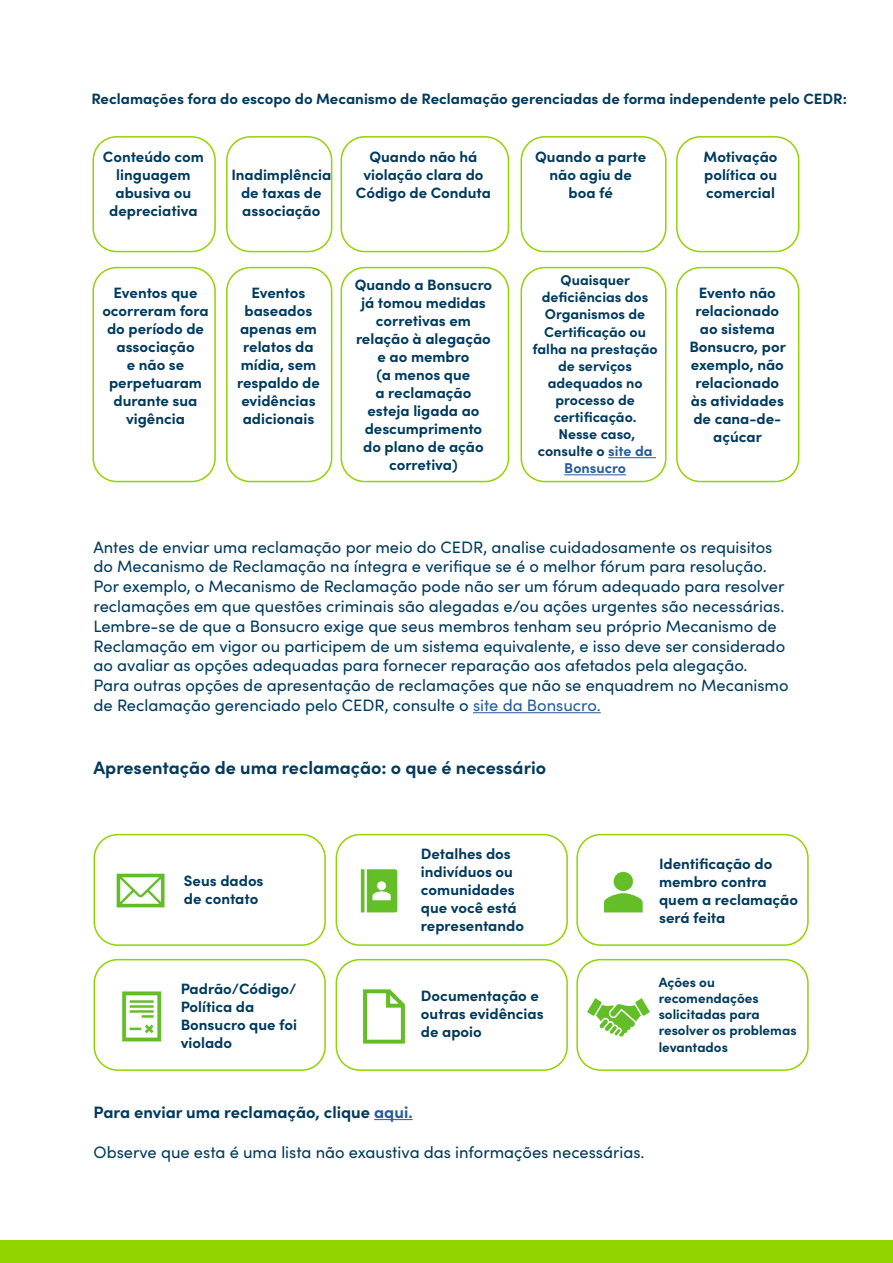
<style>
.page{position:relative;width:893px;height:1263px;background:#fff}
.page>*{position:absolute;margin:0;border:0;box-sizing:border-box;transform-origin:0 0}
.t1{font:700 18px "Sofia Pro";color:#003a5d}
.t2{font:16.5px/19.8px "Sofia Pro";color:#003a5d}
.t3{font:700 16.5px "Sofia Pro";color:#003a5d}
.t4{font:700 15px/18px "Sofia Pro";color:#003a5d;text-align:center}
.t5{font:700 14.25px/17.1px "Sofia Pro";color:#003a5d;text-align:center}
.t6{font:700 13.5px/16.2px "Sofia Pro";color:#003a5d}
.s1{color:#275b9b}
</style>
<div class="page">
<img style="left:587px;top:998px;width:63px;height:39px">
<div style="left:94px;top:834px;width:232px;height:112px;border:2px solid #91d400;border-radius:23px"></div>
<div style="left:94px;top:959px;width:232px;height:112px;border:2px solid #91d400;border-radius:23px"></div>
<div style="left:336px;top:834px;width:232px;height:112px;border:2px solid #91d400;border-radius:23px"></div>
<div style="left:336px;top:959px;width:232px;height:112px;border:2px solid #91d400;border-radius:23px"></div>
<div style="left:576px;top:834px;width:233px;height:112px;border:2px solid #91d400;border-radius:23px"></div>
<div style="left:576px;top:959px;width:233px;height:112px;border:2px solid #91d400;border-radius:23px"></div>
<hr style="left:473px;top:712px;width:128px;height:1px;background:#275b9b">
<hr style="left:374px;top:1119px;width:39px;height:1px;background:#275b9b">
<div style="left:0;top:1240px;width:893px;height:23px;background:#91d400"></div>
<img style="left:116px;top:873px;width:49px;height:35px">
<img style="left:360px;top:869px;width:38px;height:44px">
<img style="left:603px;top:871px;width:40px;height:42px">
<img style="left:122px;top:991px;width:40px;height:51px">
<img style="left:362px;top:989px;width:44px;height:55px">
<div style="left:92px;top:136px;width:124px;height:116px;border:2px solid #91d400;border-radius:23px"></div>
<div style="left:92px;top:267px;width:124px;height:215px;border:2px solid #91d400;border-radius:23px"></div>
<div style="left:226px;top:136px;width:106px;height:116px;border:2px solid #91d400;border-radius:23px"></div>
<div style="left:226px;top:267px;width:106px;height:215px;border:2px solid #91d400;border-radius:23px"></div>
<div style="left:676px;top:136px;width:123px;height:116px;border:2px solid #91d400;border-radius:23px"></div>
<div style="left:676px;top:267px;width:123px;height:215px;border:2px solid #91d400;border-radius:23px"></div>
<div style="left:341px;top:136px;width:168px;height:116px;border:2px solid #91d400;border-radius:23px"></div>
<div style="left:341px;top:267px;width:168px;height:215px;border:2px solid #91d400;border-radius:23px"></div>
<div style="left:521px;top:136px;width:145px;height:116px;border:2px solid #91d400;border-radius:23px"></div>
<div style="left:521px;top:267px;width:145px;height:215px;border:2px solid #91d400;border-radius:23px"></div>
<hr style="left:608px;top:457px;width:48px;height:1px;background:#275b9b">
<hr style="left:564px;top:474px;width:62px;height:1px;background:#275b9b">
<p class="t4" style="left:91px;top:89px;width:757px">Reclamações fora do escopo do Mecanismo de Reclamação gerenciadas de forma independente pelo CEDR:</p>
<p class="t4" style="left:103px;top:147px;width:102px">Conteúdo com linguagem abusiva ou depreciativa</p>
<p class="t4" style="left:231px;top:165px;width:101px">Inadimplência de taxas de associação</p>
<p class="t4" style="left:102px;top:282px;width:108px">Eventos que ocorreram fora do período de associação<br>e não se perpetuaram durante sua vigência</p>
<p class="t4" style="left:237px;top:282px;width:84px">Eventos baseados apenas em relatos da mídia, sem respaldo de evidências adicionais</p>
<p class="t4" style="left:356px;top:147px;width:136px">Quando não há violação clara do<br>Código de Conduta</p>
<p class="t4" style="left:355px;top:275px;width:139px">Quando a Bonsucro já tomou medidas corretivas em relação à alegação e ao membro<br>(a menos que<br>a reclamação esteja ligada ao descumprimento do plano de ação corretiva)</p>
<p class="t4" style="left:535px;top:147px;width:112px">Quando a parte não agiu de boa fé</p>
<p class="t5" style="left:532px;top:271px;width:127px">Quaisquer deficiências dos<br>Organismos de<br>Certificação ou falha na prestação de serviços adequados no processo de certificação.<br>Nesse caso, consulte o <span class="s1">site da<br>Bonsucro</span></p>
<p class="t4" style="left:704px;top:147px;width:75px;text-align:justify">Motivação política ou comercial</p>
<p class="t4" style="left:689px;top:282px;width:98px">Evento não relacionado ao sistema<br>Bonsucro, por exemplo, não relacionado às atividades de cana-de&shy;açúcar</p>
<p class="t2" style="left:94px;top:536px;width:697px">Antes de enviar uma reclamação por meio do CEDR, analise cuidadosamente os requisitos do Mecanismo de Reclamação na íntegra e verifique se é o melhor fórum para resolução.<br>Por exemplo, o Mecanismo de Reclamação pode não ser um fórum adequado para resolver reclamações em que questões criminais são alegadas e/ou ações urgentes são necessárias.<br>Lembre-se de que a Bonsucro exige que seus membros tenham seu próprio Mecanismo de Reclamação em vigor ou participem de um sistema equivalente, e isso deve ser considerado ao avaliar as opções adequadas para fornecer reparação aos afetados pela alegação.<br>Para outras opções de apresentação de reclamações que não se enquadrem no Mecanismo de Reclamação gerenciado pelo CEDR, consulte o <span class="s1">site da Bonsucro.</span></p>
<p class="t1" style="left:94px;top:754px;width:454px">Apresentação de uma reclamação: o que é necessário</p>
<p class="t4" style="left:184px;top:870px;width:81px;text-align:left">Seus dados de contato</p>
<p class="t4" style="left:181px;top:979px;width:118px;text-align:left">Padrão/Código/<br>Política da<br>Bonsucro que foi violado</p>
<p class="t4" style="left:421px;top:843px;width:105px;text-align:left">Detalhes dos indivíduos ou comunidades que você está representando</p>
<p class="t4" style="left:421px;top:985px;width:124px;text-align:left">Documentação e outras evidências de apoio</p>
<p class="t4" style="left:659px;top:853px;width:140px;text-align:left">Identificação do membro contra quem a reclamação será feita</p>
<p class="t6" style="left:659px;top:973px;width:139px">Ações ou recomendações solicitadas para resolver os problemas levantados</p>
<p class="t3" style="left:94px;top:1099px;width:321px">Para enviar uma reclamação, clique <span class="s1">aqui.</span></p>
<p class="t2" style="left:94px;top:1141px;width:553px">Observe que esta é uma lista não exaustiva das informações necessárias.</p>
</div>
